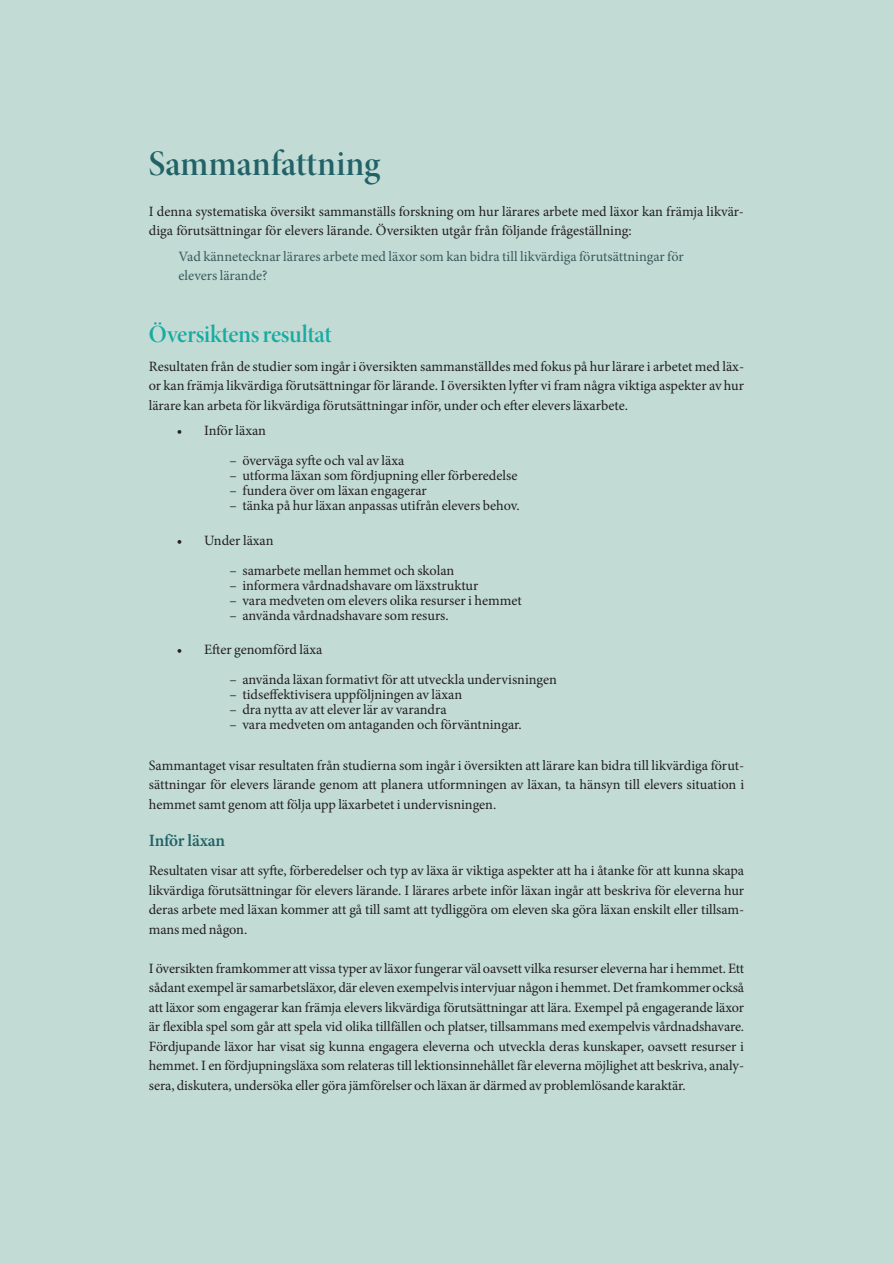
<style>
.page{position:relative;width:893px;height:1263px;background:#c2dbd4}
.page>*{position:absolute;margin:0;border:0;box-sizing:border-box;transform-origin:0 0}
.t1{font:36px "Minion Pro Semibold Disp";color:#206267}
.t2{font:24.75px "Minion Pro Semibold Disp";letter-spacing:-.015em;color:#17aba2}
.t3{font:600 17.25px "Minion Pro";letter-spacing:-.015em;color:#206267}
.t4{font:14.25px/19.5px "Minion Pro";letter-spacing:-.005em;color:#231f20;text-align:justify}
.t5{font:14.25px/19.5px "Minion Pro";color:#395a5e}
</style>
<div class="page">
<h1 class="t1" style="left:149px;top:141px;width:233px">Sammanfattning</h1>
<p class="t4" style="left:149px;top:202px;width:596px">I denna systematiska översikt sammanställs forskning om hur lärares arbete med läxor kan främja likvär&shy;diga förutsättningar för elevers lärande. Översikten utgår från följande frågeställning:</p>
<p class="t5" style="left:179px;top:247px;width:507px">Vad kännetecknar lärares arbete med läxor som kan bidra till likvärdiga förutsättningar för elevers lärande?</p>
<h2 class="t2" style="left:149px;top:318px;width:185px">Översiktens resultat</h2>
<p class="t4" style="left:149px;top:356px;width:597px">Resultaten från de studier som ingår i översikten sammanställdes med fokus på hur lärare i arbetet med läx&shy;or kan främja likvärdiga förutsättningar för lärande. I översikten lyfter vi fram några viktiga aspekter av hur lärare kan arbeta för likvärdiga förutsättningar inför, under och efter elevers läxarbete.</p>
<p class="t4" style="left:177px;top:421px;width:91px">• Inför läxan</p>
<p class="t4" style="left:230px;top:451px;width:176px">– överväga syfte och val av läxa</p>
<p class="t4" style="left:230px;top:466px;width:289px">– utforma läxan som fördjupning eller förberedelse</p>
<p class="t4" style="left:230px;top:481px;width:199px">– fundera över om läxan engagerar</p>
<p class="t4" style="left:230px;top:496px;width:292px">– tänka på hur läxan anpassas utifrån elevers behov.</p>
<p class="t4" style="left:177px;top:530px;width:98px">• Under läxan</p>
<p class="t4" style="left:230px;top:560px;width:226px">– samarbete mellan hemmet och skolan</p>
<p class="t4" style="left:230px;top:575px;width:250px">– informera vårdnadshavare om läxstruktur</p>
<p class="t4" style="left:230px;top:590px;width:294px">– vara medveten om elevers olika resurser i hemmet</p>
<p class="t4" style="left:230px;top:605px;width:221px">– använda vårdnadshavare som resurs.</p>
<p class="t4" style="left:177px;top:640px;width:147px">• Efter genomförd läxa</p>
<p class="t4" style="left:230px;top:670px;width:329px">– använda läxan formativt för att utveckla undervisningen</p>
<p class="t4" style="left:230px;top:685px;width:234px">– tidseffektivisera uppföljningen av läxan</p>
<p class="t4" style="left:230px;top:700px;width:219px">– dra nytta av att elever lär av varandra</p>
<p class="t4" style="left:230px;top:715px;width:294px">– vara medveten om antaganden och förväntningar.</p>
<p class="t4" style="left:149px;top:755px;width:597px">Sammantaget visar resultaten från studierna som ingår i översikten att lärare kan bidra till lik värdiga förut&shy;sättningar för elevers lärande genom att planera utformningen av läxan, ta hänsyn till elevers situation i hemmet samt genom att följa upp läxarbetet i undervisningen.</p>
<p class="t3" style="left:149px;top:829px;width:78px">Inför läxan</p>
<p class="t4" style="left:149px;top:861px;width:597px">Resultaten visar att syfte, förberedelser och typ av läxa är viktiga aspekter att ha i åtanke för att kunna skapa likvärdiga förutsättningar för elevers lärande. I lärares arbete inför läxan ingår att beskriva för eleverna hur deras arbete med läxan kommer att gå till samt att tydliggöra om eleven ska göra läxan enskilt eller tillsam&shy;mans med någon.</p>
<p class="t4" style="left:149px;top:959px;width:597px">I översikten framkommer att vissa typer av läxor fungerar väl oavsett vilka resurser ele verna har i hemmet. Ett sådant exempel är samarbetsläxor, där eleven exempelvis intervjuar någon i hemmet. Det framkommer också att läxor som engagerar kan främja elevers likvärdiga förutsättningar att lära. Exempel på engagerande läxor är flexibla spel som går att spela vid olika tillfällen och platser, tillsammans med exempelvis vårdnads havare.<br>Fördjupande läxor har visat sig kunna engagera eleverna och utveckla deras kunskaper, oavsett resurser i hemmet. I en fördjupningsläxa som relateras till lektionsinnehållet får eleverna möjlighet att beskriva, analy&shy;sera, diskutera, undersöka eller göra jämförelser och läxan är därmed av pro blemlösande karaktär.</p>
</div>
